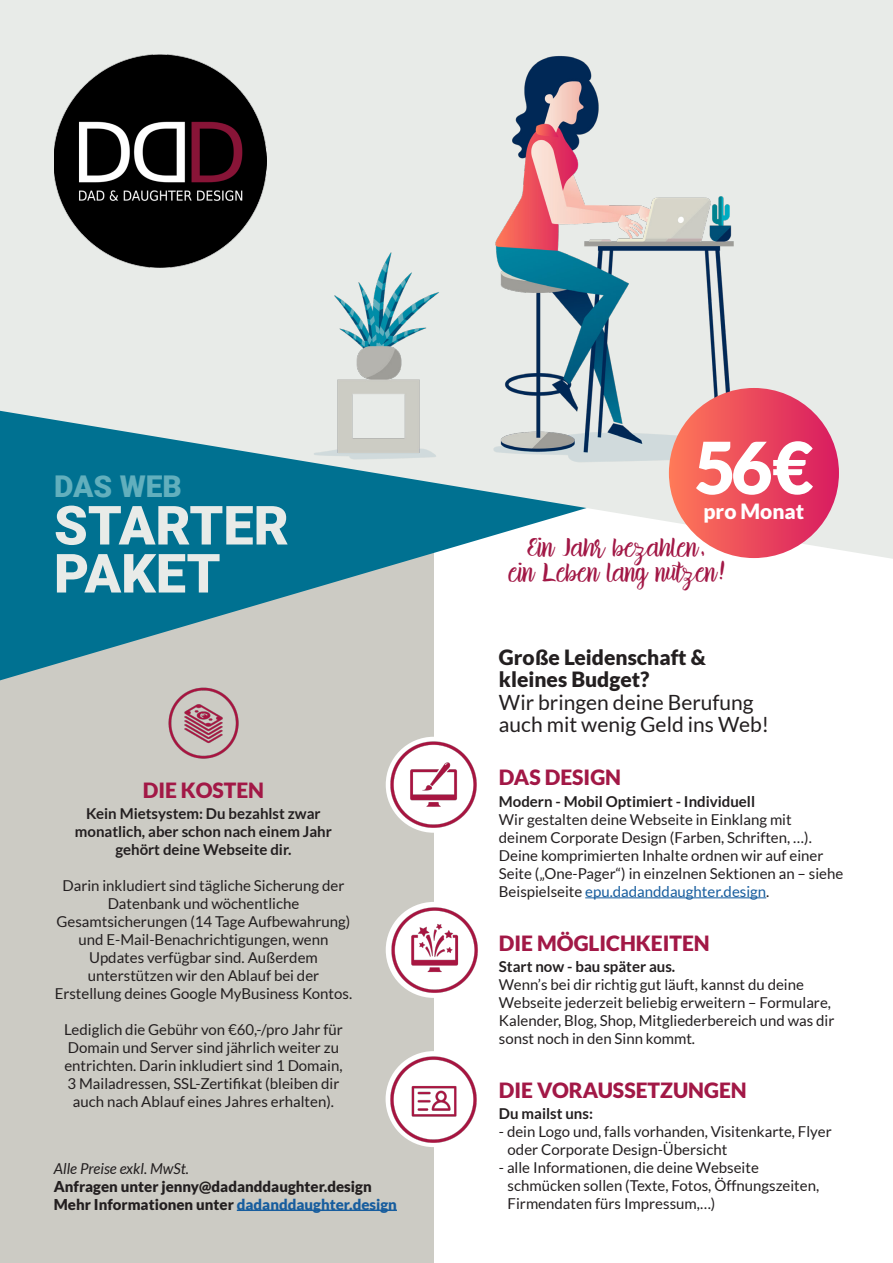
<style>
.page{position:relative;width:893px;height:1263px;background:#fff}
.page>*{position:absolute;margin:0;border:0;box-sizing:border-box;transform-origin:0 0}
.t1{font:900 72px "Lato";color:#fff}
.t2{font:900 54px "Roboto";color:#e8ebe8}
.t3{font:30px "brillia Script";color:#a21846}
.t4{font:900 30px "Roboto";color:#62afbd}
.t5{font:900 21px "Lato";color:#a21846}
.t6{font:21px "Lato";color:#231f20}
.t7{font:900 21px "Lato";color:#231f20}
.t8{font:900 21px "Lato";color:#fff}
.t9{font:15px/18px "Lato";color:#231f20;text-align:center}
.t10{font:700 15px "Lato";color:#231f20}
.t11{font:900 15px "Lato";color:#231f20}
.t12{font:italic 15px "Lato";color:#231f20}
.s1{color:#175d9e}
</style>
<div class="page">
<div style="left:0;top:538px;width:434px;height:725px;background:#cccbc4"></div>
<svg style="left:0;top:559px;width:413px;height:121px"></svg>
<svg style="left:0;top:0;width:893px;height:559px;background:#a5c8cf"></svg>
<img style="left:54px;top:54px;width:200px;height:213px">
<img style="left:168px;top:687px;width:71px;height:72px">
<hr style="left:237px;top:1209px;width:160px;height:2px;background:#175d9e">
<hr style="left:585px;top:897px;width:181px;height:1px;background:#175d9e">
<img style="left:387px;top:738px;width:90px;height:93px">
<img style="left:387px;top:903px;width:91px;height:94px">
<img style="left:387px;top:1052px;width:90px;height:94px">
<img style="left:254px;top:0;width:575px;height:500px">
<div style="left:669px;top:388px;width:170px;height:170px;background:linear-gradient(to right,#fe7958,#d81c61);border-radius:85px"></div>
<p class="t4" style="left:54px;top:465px;width:129px">DAS WEB</p>
<p class="t2" style="left:54px;top:487px;width:236px">STARTER</p>
<p class="t2" style="left:54px;top:535px;width:168px">PAKET</p>
<p class="t5" style="left:143px;top:778px;width:123px">DIE KOSTEN</p>
<p class="t10" style="left:86px;top:805px;width:236px">Kein Mietsystem: Du bezahlst zwar</p>
<p class="t10" style="left:75px;top:823px;width:259px">monatlich, aber schon nach einem Jahr</p>
<p class="t10" style="left:115px;top:841px;width:178px">gehört deine Webseite dir.</p>
<p class="t9" style="left:62px;top:877px;width:284px">Darin inkludiert sind tägliche Sicherung der<br>Datenbank und wöchentliche</p>
<p class="t9" style="left:57px;top:913px;width:295px">Gesamtsicherungen (14 Tage Aufbewahrung) und E-Mail-Benachrichtigungen, wenn</p>
<p class="t9" style="left:89px;top:949px;width:230px">Updates verfügbar sind. Außerdem</p>
<p class="t9" style="left:88px;top:967px;width:233px">unterstützen wir den Ablauf bei der</p>
<p class="t9" style="left:55px;top:985px;width:299px">Erstellung deines Google MyBusiness Kontos.</p>
<p class="t9" style="left:64px;top:1021px;width:280px;text-align:left">Lediglich die Gebühr von €60,-/pro Jahr für<br>Domain und Server sind jährlich weiter zu entrichten. Darin inkludiert sind 1 Domain,</p>
<p class="t9" style="left:67px;top:1075px;width:273px">3 Mailadressen, SSL-Zertifikat (bleiben dir auch nach Ablauf eines Jahres erhalten).</p>
<p class="t12" style="left:54px;top:1160px;width:137px">Alle Preise exkl. MwSt.</p>
<p class="t11" style="left:54px;top:1177px;width:319px">Anfragen unter jenny@dadanddaughter.design</p>
<p class="t11" style="left:54px;top:1195px;width:345px">Mehr Informationen unter <span class="s1">dadanddaughter.design</span></p>
<p class="t1" style="left:694px;top:426px;width:121px">56€</p>
<p class="t8" style="left:703px;top:499px;width:102px">pro Monat</p>
<p class="t3" style="left:527px;top:528px;width:183px">Ein Jahr bezahlen,</p>
<p class="t3" style="left:508px;top:554px;width:220px">ein Leben lang nutzen!</p>
<p class="t7" style="left:499px;top:644px;width:208px">Große Leidenschaft &amp;</p>
<p class="t7" style="left:499px;top:667px;width:152px">kleines Budget?</p>
<p class="t6" style="left:499px;top:690px;width:256px">Wir bringen deine Berufung</p>
<p class="t6" style="left:499px;top:713px;width:272px">auch mit wenig Geld ins Web!</p>
<p class="t5" style="left:499px;top:765px;width:124px">DAS DESIGN</p>
<p class="t10" style="left:499px;top:793px;width:258px">Modern - Mobil Optimiert - Individuell</p>
<p class="t9" style="left:499px;top:810px;width:294px">Wir gestalten deine Webseite in Einklang mit</p>
<p class="t9" style="left:499px;top:828px;width:314px">deinem Corporate Design (Farben, Schriften, …).</p>
<p class="t9" style="left:499px;top:846px;width:326px">Deine komprimierten Inhalte ordnen wir auf einer</p>
<p class="t9" style="left:499px;top:864px;width:346px;text-align:left">Seite („One-Pager“) in einzelnen Sektionen an – siehe<br>Beispielseite <span class="s1">epu.dadanddaughter.design</span>.</p>
<p class="t5" style="left:499px;top:931px;width:212px">DIE MÖGLICHKEITEN</p>
<p class="t10" style="left:499px;top:958px;width:178px">Start now - bau später aus.</p>
<p class="t9" style="left:499px;top:975px;width:307px">Wenn’s bei dir richtig gut läuft, kannst du deine</p>
<p class="t9" style="left:499px;top:993px;width:334px">Webseite jederzeit beliebig erweitern – Formulare,</p>
<p class="t9" style="left:499px;top:1011px;width:337px;text-align:left">Kalender, Blog, Shop, Mitgliederbereich und was dir sonst noch in den Sinn kommt.</p>
<p class="t5" style="left:499px;top:1078px;width:249px">DIE VORAUSSETZUNGEN</p>
<p class="t10" style="left:499px;top:1105px;width:96px">Du mailst uns:</p>
<p class="t9" style="left:499px;top:1122px;width:334px">- dein Logo und, falls vorhanden, Visitenkarte, Flyer</p>
<p class="t9" style="left:508px;top:1140px;width:221px">oder Corporate Design-Übersicht</p>
<p class="t9" style="left:499px;top:1158px;width:261px">- alle Informationen, die deine Webseite</p>
<p class="t9" style="left:508px;top:1176px;width:313px">schmücken sollen (Texte, Fotos, Öffnungszeiten,</p>
<p class="t9" style="left:508px;top:1194px;width:209px">Firmendaten fürs Impressum,…)</p>
</div>
